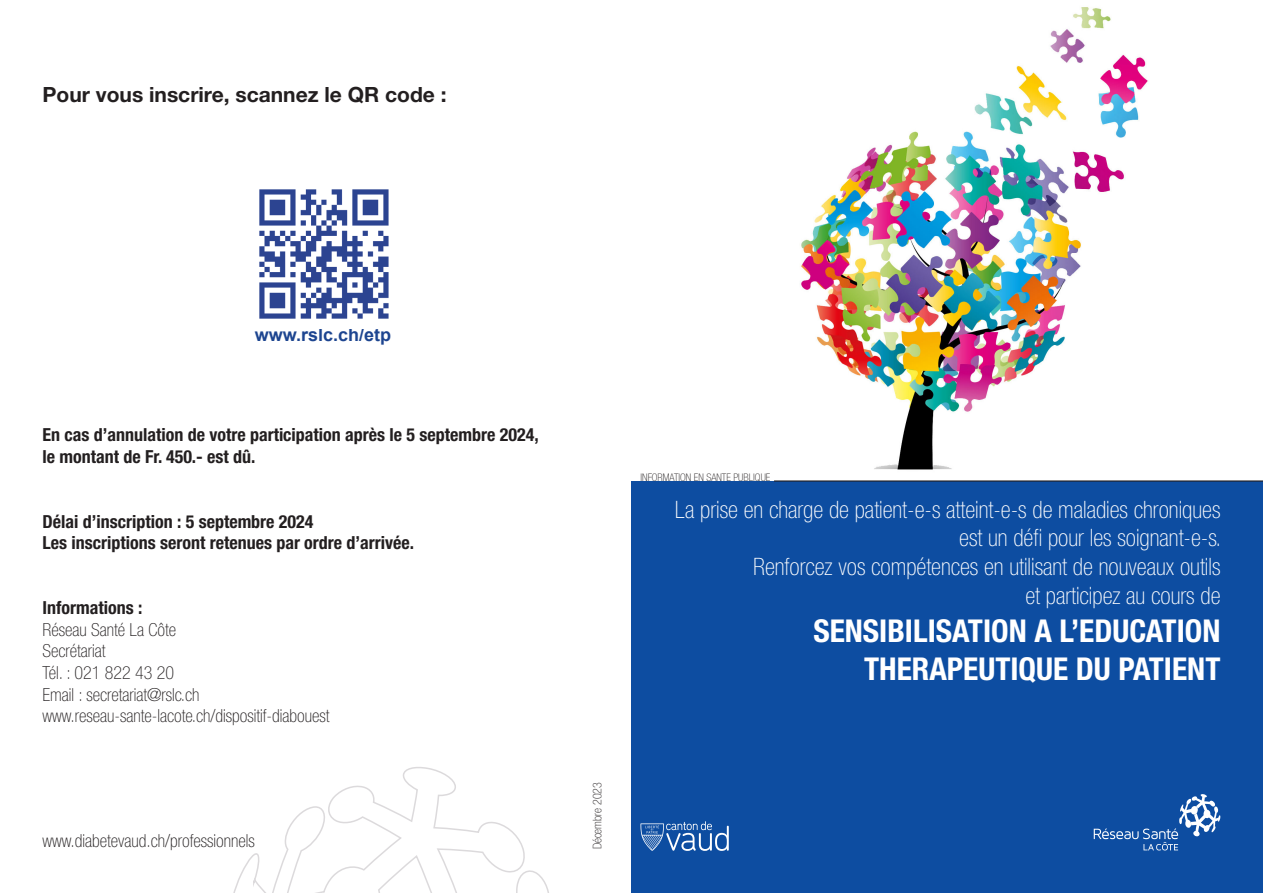
<style>
.page{position:relative;width:1263px;height:893px;background:#fff}
.page>*{position:absolute;margin:0;border:0;box-sizing:border-box;transform-origin:0 0}
.t1{font:700 condensed 31.5px "Helvetica Neue LT Std";color:#fff}
.t2{font:100 condensed 24px "Helvetica Neue LT Std";color:#fff}
.t3{font:700 21px "Helvetica Neue LT Std";color:#231f20}
.t4{font:700 condensed 18px "Helvetica Neue LT Std";color:#231f20}
.t5{font:100 condensed 18px "Helvetica Neue LT Std";color:#231f20}
.t6{font:700 18px "Arial";color:#1d4590}
.t7{font:100 condensed 12px "Helvetica Neue LT Std";color:#231f20}
.t8{font:100 condensed 10.5px "Helvetica Neue LT Std";color:#231f20}
</style>
<div class="page">
<img style="left:801px;top:7px;width:347px;height:463px">
<div style="left:631px;top:481px;width:632px;height:412px;background:#0d4da1"></div>
<svg style="left:233px;top:767px;width:316px;height:126px"></svg>
<svg style="left:1094px;top:794px;width:126px;height:56px"></svg>
<hr style="left:774px;top:480px;width:489px;height:2px;background:#231f20">
<svg style="left:640px;top:821px;width:89px;height:30px"></svg>
<img style="left:259px;top:189px;width:130px;height:130px">
<p class="t3" style="left:43px;top:82px;width:406px">Pour vous inscrire, scannez le QR code :</p>
<p class="t6" style="left:255px;top:322px;width:138px">www.rslc.ch/etp</p>
<p class="t4" style="left:43px;top:424px;width:498px">En cas d’annulation de votre participation après le 5 septembre 2024,</p>
<p class="t4" style="left:43px;top:446px;width:215px">le montant de Fr. 450.- est dû.</p>
<p class="t4" style="left:43px;top:510px;width:272px">Délai d’inscription : 5 septembre 2024</p>
<p class="t4" style="left:43px;top:532px;width:373px">Les inscriptions seront retenues par ordre d’arrivée.</p>
<p class="t4" style="left:43px;top:597px;width:101px">Informations :</p>
<p class="t5" style="left:43px;top:619px;width:135px">Réseau Santé La Côte</p>
<p class="t5" style="left:43px;top:641px;width:64px">Secrétariat</p>
<p class="t5" style="left:43px;top:663px;width:133px">Tél. : 021 822 43 20</p>
<p class="t5" style="left:43px;top:684px;width:159px">Email : secretariat@rslc.ch</p>
<p class="t5" style="left:43px;top:706px;width:288px">www.reseau-sante-lacote.ch/dispositif-diabouest</p>
<p class="t5" style="left:43px;top:830px;width:214px">www.diabetevaud.ch/professionnels</p>
<p class="t8" style="left:640px;top:471px;width:131px">INFORMATION EN SANTE PUBLIQUE</p>
<p class="t2" style="left:675px;top:496px;width:547px">La prise en charge de patient-e-s atteint-e-s de maladies chroniques</p>
<p class="t2" style="left:959px;top:524px;width:264px">est un défi pour les soignant-e-s.</p>
<p class="t2" style="left:753px;top:553px;width:469px">Renforcez vos compétences en utilisant de nouveaux outils</p>
<p class="t2" style="left:1025px;top:582px;width:197px">et participez au cours de</p>
<p class="t1" style="left:813px;top:611px;width:409px">SENSIBILISATION A L’EDUCATION</p>
<p class="t1" style="left:864px;top:649px;width:358px">THERAPEUTIQUE DU PATIENT</p>
<p class="t7" style="left:590px;top:849px;width:69px;rotate:-90deg">Décembre 2023</p>
</div>
